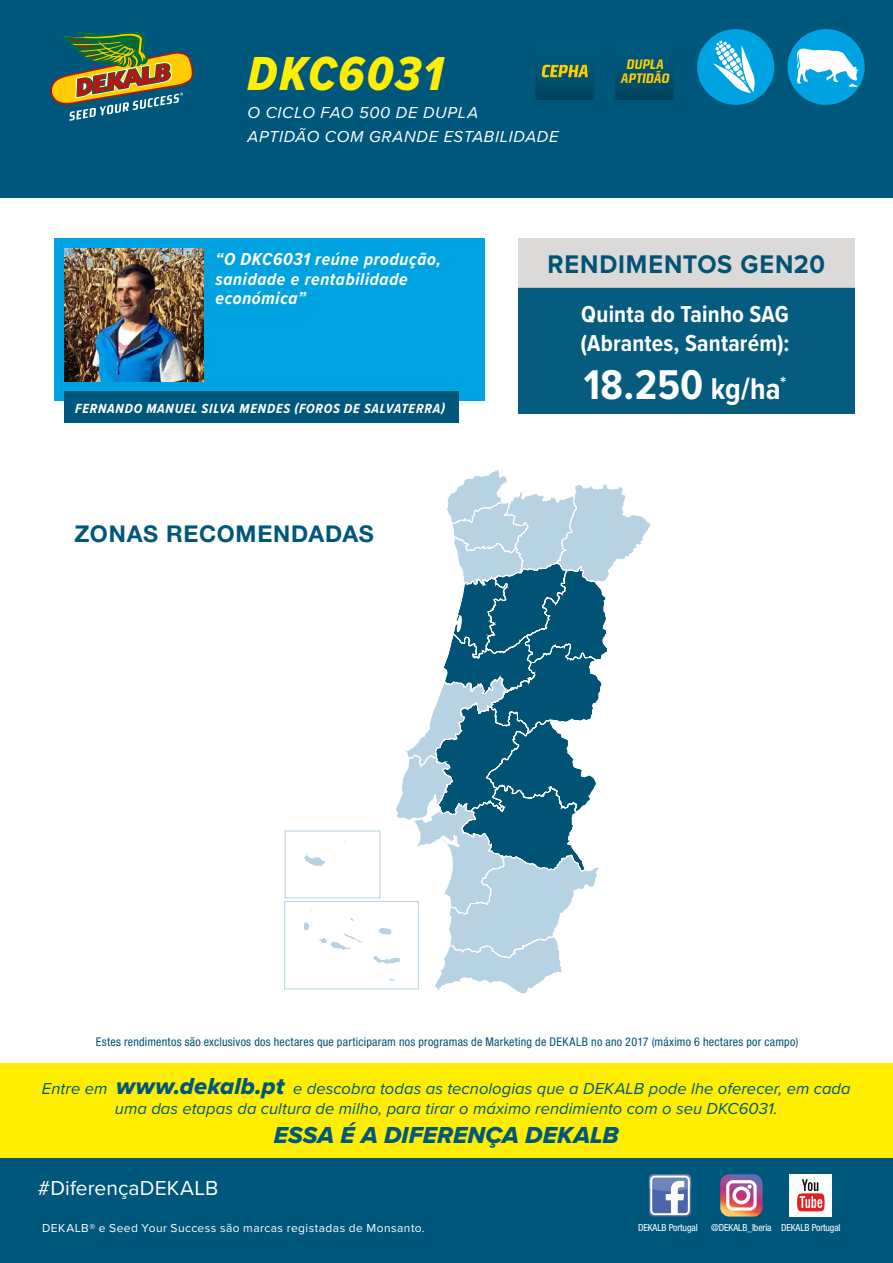
<style>
.page{position:relative;width:893px;height:1263px;background:#fff}
.page>*{position:absolute;margin:0;border:0;box-sizing:border-box;transform-origin:0 0}
.t1{font:49.5px "Proxima Nova Cond Extrabld It";letter-spacing:.05em;color:#fe0}
.t2{font:700 43.05px "Proxima Nova Cond";color:#fff}
.t3{font:700 26.4px "Proxima Nova";letter-spacing:.035em;color:#005375;scale:.95 1}
.t4{font:700 24px/28.8px "Proxima Nova Cond";letter-spacing:.005em;color:#fff}
.t5{font:24px "Proxima Nova Extrabld It";letter-spacing:.005em;color:#00577c}
.t6{font:700 23.1px "Helvetica Neue LT Pro";letter-spacing:.03em;color:#00577c}
.t7{font:21px "Proxima Nova";letter-spacing:.005em;color:#fff}
.t8{font:italic 700 18px/19.5px "Proxima Nova Cond";letter-spacing:.035em;color:#fff}
.t9{font:italic 16.5px/19.8px "Proxima Nova";letter-spacing:.005em;color:#00577c;text-align:center}
.t10{font:italic 16.5px/24px "Proxima Nova";letter-spacing:.04em;color:#fff}
.t11{font:italic 700 13.8px/13.4px "Morgan Sn Cn Lining";color:#fc0;text-align:center}
.t12{font:italic 700 13.65px "Proxima Nova Cond";letter-spacing:.055em;color:#fff}
.t13{font:condensed 12px "Helvetica Neue LT Pro";letter-spacing:.02em;color:#005375}
.t14{font:12px "Proxima Nova";letter-spacing:.035em;color:#fff}
.t15{font:condensed 9.75px "Helvetica Neue LT Pro";letter-spacing:-.01em;color:#fff}
.s1{font-size:31.2px}
.s2{font-family:"Proxima Nova Extrabld It";font-style:normal;font-size:24px}
</style>
<div class="page">
<div style="left:0;top:0;width:893px;height:197px;background:#00577c"></div>
<svg style="left:50px;top:32px;width:143px;height:89px"></svg>
<div style="left:697px;top:29px;width:77px;height:76px;background:#00a3e2;border-radius:50%"></div>
<svg style="left:713px;top:41px;width:42px;height:52px"></svg>
<div style="left:787px;top:29px;width:78px;height:76px;background:#00a3e2;border-radius:50%"></div>
<svg style="left:796px;top:48px;width:63px;height:39px"></svg>
<svg style="left:615px;top:72px;width:59px;height:28px"></svg>
<svg style="left:535px;top:64px;width:59px;height:36px"></svg>
<div style="left:0;top:1157px;width:893px;height:106px;background:#00577c"></div>
<div style="left:0;top:1063px;width:893px;height:94px;background:#fe0"></div>
<svg style="left:720px;top:1174px;width:42px;height:42px;background:#c58b9f"></svg>
<div style="left:790px;top:1174px;width:42px;height:42px;background:#fff"></div>
<svg style="left:790px;top:1174px;width:42px;height:42px"></svg>
<div style="left:791px;top:1175px;width:40px;height:40px;border:2px solid #fff;border-radius:4px"></div>
<svg style="left:790px;top:1174px;width:42px;height:37px"></svg>
<div style="left:649px;top:1174px;width:42px;height:42px;background:#4c64ab;border-radius:4px"></div>
<div style="left:650px;top:1175px;width:40px;height:40px;border:2px solid #fff;border-radius:4px"></div>
<svg style="left:649px;top:1174px;width:42px;height:40px"></svg>
<div style="left:518px;top:287px;width:336px;height:127px;background:#055c7e"></div>
<div style="left:518px;top:238px;width:336px;height:49px;background:#d5d4d2"></div>
<div style="left:54px;top:238px;width:431px;height:162px;background:#00a3e2"></div>
<img style="left:64px;top:249px;width:139px;height:133px">
<div style="left:64px;top:392px;width:395px;height:31px;background:#00577c"></div>
<svg style="left:302px;top:469px;width:349px;height:525px"></svg>
<div style="left:285px;top:831px;width:95px;height:67px;border:1px solid #b7d2e3"></div>
<div style="left:284px;top:901px;width:135px;height:88px;border:1px solid #b7d2e3"></div>
<h1 class="t1" style="left:247px;top:37px;width:197px">DKC6031</h1>
<p class="t11" style="left:621px;top:58px;width:50px">DUPLA<br>APTIDÃO</p>
<p class="t10" style="left:247px;top:99px;width:312px">O CICLO FAO 500 DE DUPLA<br>APTIDÃO COM GRANDE ESTABILIDADE</p>
<p class="t8" style="left:215px;top:249px;width:227px">“O DKC6031 reúne produção, sanidade e rentabilidade económica”</p>
<p class="t12" style="left:75px;top:398px;width:371px">FERNANDO MANUEL SILVA MENDES (FOROS DE SALVATERRA)</p>
<h3 class="t6" style="left:75px;top:519px;width:301px">ZONAS RECOMENDADAS</h3>
<h3 class="t3" style="left:548px;top:245px;width:294px">RENDIMENTOS GEN20</h3>
<h3 class="t4" style="left:580px;top:299px;width:211px">Quinta do Tainho SAG (Abrantes, Santarém):</h3>
<h2 class="t2" style="left:584px;top:353px;width:204px">18.250 <span class="s1">kg/ha</span><sup>*</sup></h2>
<p class="t13" style="left:96px;top:1035px;width:704px">Estes rendimentos são exclusivos dos hectares que participaram nos programas de Marketing de DEKALB no ano 2017 (máximo 6 hectares por campo)</p>
<p class="t9" style="left:42px;top:1078px;width:810px">Entre em <span class="s2">www.dekalb.pt</span> e descobra todas as tecnologias que a DEKALB pode lhe oferecer, em cada uma das etapas da cultura de milho, para tirar o máximo rendimiento com o seu DKC6031.</p>
<h3 class="t5" style="left:274px;top:1117px;width:346px">ESSA É A DIFERENÇA DEKALB</h3>
<p class="t7" style="left:38px;top:1173px;width:182px">#DiferençaDEKALB</p>
<p class="t14" style="left:42px;top:1218px;width:384px">DEKALB® e Seed Your Success são marcas registadas de Monsanto.</p>
<p class="t15" style="left:638px;top:1222px;width:61px">DEKALB Portugal</p>
<p class="t15" style="left:711px;top:1222px;width:131px">@DEKALB_Iberia DEKALB Portugal</p>
</div>
